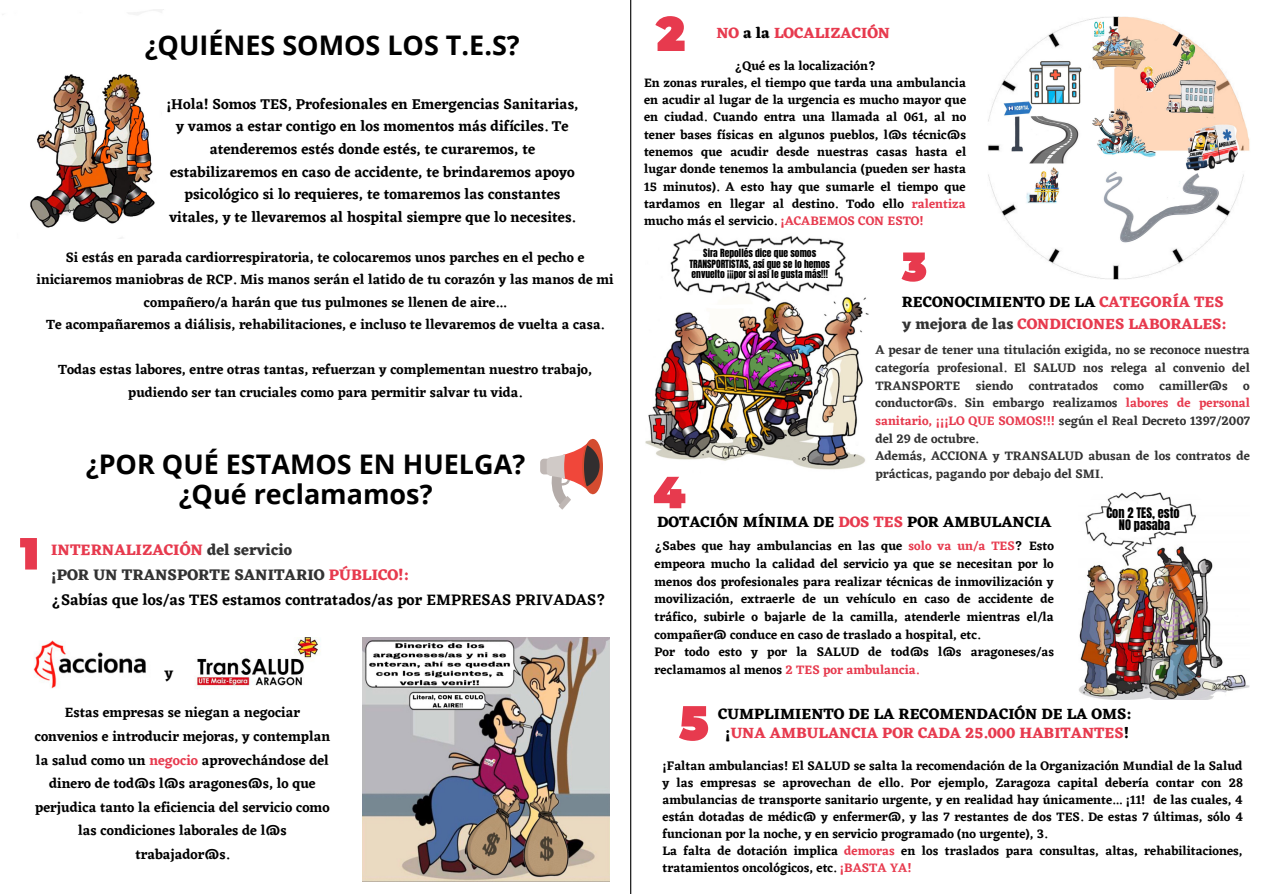
<style>
.page{position:relative;width:1263px;height:894px;background:#fff}
.page>*{position:absolute;margin:0;border:0;box-sizing:border-box;transform-origin:0 0}
.t1{font:700 27px "Open Sans";color:#000}
.t2{font:600 15.75px "Eczar";color:#000}
.t3{font:700 15.75px "Eczar";color:#323232}
.t4{font:700 15.75px "Eczar";color:#e73a4e}
.t5{font:600 15.6px "Eczar";color:#000}
.t6{font:700 15.45px "Eczar";color:#000}
.t7{font:700 15.45px "Eczar";color:#e73a4e}
.t8{font:600 14.85px/22.6px "Eczar";color:#000;text-align:center}
.t9{font:600 14.1px/23.5px "Eczar";color:#000;text-align:center}
.t10{font:600 13.95px/22.6px "Eczar";color:#000;text-align:center}
.t11{font:600 12.75px/17.2px "Eczar";color:#000;text-align:justify}
.t12{font:600 12.75px/17.7px "Eczar";color:#323232;text-align:justify}
.t13{font:12.3px "Anton";color:#000}
.t14{font:9.6px/10.4px "Anton";color:#000;text-align:center}
.s1{color:#323232}
.s2{color:#e73a4e}
.s3{color:#000}
</style>
<div class="page">
<hr style="left:630px;top:0;width:1px;height:893px;background:#000">
<div style="left:540px;top:458px;width:16px;height:16px;background:#bfb7b4;border-radius:4px"></div>
<div style="left:583px;top:439px;width:20px;height:55px;background:#d44c30;border-radius:50%"></div>
<svg style="left:547px;top:439px;width:53px;height:70px"></svg>
<svg style="left:20px;top:538px;width:17px;height:31px"></svg>
<svg style="left:655px;top:16px;width:30px;height:35px"></svg>
<img style="left:988px;top:16px;width:262px;height:263px">
<img style="left:33px;top:640px;width:113px;height:49px">
<svg style="left:901px;top:252px;width:25px;height:29px"></svg>
<svg style="left:654px;top:476px;width:31px;height:32px"></svg>
<svg style="left:679px;top:706px;width:29px;height:34px"></svg>
<img style="left:362px;top:637px;width:248px;height:243px">
<img style="left:645px;top:233px;width:224px;height:237px">
<img style="left:1079px;top:492px;width:171px;height:207px">
<img style="left:195px;top:637px;width:126px;height:52px">
<img style="left:2px;top:10px;width:160px;height:228px">
<p class="t1" style="left:145px;top:26px;width:377px">¿QUIÉNES SOMOS LOS T.E.S?</p>
<p class="t8" style="left:166px;top:92px;width:414px">¡Hola! Somos TES, Profesionales en Emergencias Sanitarias, y vamos a estar contigo en los momentos más difíciles. Te atenderemos estés donde estés, te curaremos, te estabilizaremos en caso de accidente, te brindaremos apoyo psicológico si lo requieres, te tomaremos las constantes vitales, y te llevaremos al hospital siempre que lo necesites.</p>
<p class="t10" style="left:37px;top:245px;width:579px">Si estás en parada cardiorrespiratoria, te colocaremos unos parches en el pecho e iniciaremos maniobras de RCP. Mis manos serán el latido de tu corazón y las manos de mi compañero/a harán que tus pulmones se llenen de aire...</p>
<p class="t10" style="left:46px;top:313px;width:560px">Te acompañaremos a diálisis, rehabilitaciones, e incluso te llevaremos de vuelta a casa.</p>
<p class="t10" style="left:58px;top:358px;width:535px">Todas estas labores, entre otras tantas, refuerzan y complementan nuestro trabajo, pudiendo ser tan cruciales como para permitir salvar tu vida.</p>
<p class="t1" style="left:86px;top:444px;width:441px">¿POR QUÉ ESTAMOS EN HUELGA?</p>
<p class="t1" style="left:179px;top:475px;width:255px">¿Qué reclamamos?</p>
<p class="t4" style="left:51px;top:540px;width:242px">INTERNALIZACIÓN <span class="s1">del servicio</span></p>
<p class="t3" style="left:51px;top:565px;width:360px">¡POR UN TRANSPORTE SANITARIO <span class="s2">PÚBLICO!:</span></p>
<p class="t2" style="left:51px;top:590px;width:556px">¿Sabías que los/as TES estamos contratados/as por EMPRESAS PRIVADAS?</p>
<p class="t5" style="left:165px;top:663px;width:10px">y</p>
<p class="t9" style="left:35px;top:700px;width:297px">Estas empresas se niegan a negociar convenios e introducir mejoras, y contemplan la salud como un <span class="s2">negocio</span> aprovechándose del dinero de tod@s l@s aragones@s, lo que perjudica tanto la eficiencia del servicio como las condiciones laborales de l@s trabajador@s.</p>
<p class="t7" style="left:716px;top:24px;width:175px">NO <span class="s3">a la</span> LOCALIZACIÓN</p>
<p class="t11" style="left:734px;top:56px;width:143px">¿Qué es la localización?</p>
<p class="t11" style="left:644px;top:74px;width:324px">En zonas rurales, el tiempo que tarda una ambulancia en acudir al lugar de la urgencia es mucho mayor que en ciudad. Cuando entra una llamada al 061, al no tener bases físicas en algunos pueblos, l@s técnic@s tenemos que acudir desde nuestras casas hasta el lugar donde tenemos la ambulancia (pueden ser hasta 15 minutos). A esto hay que sumarle el tiempo que tardamos en llegar al destino. Todo ello <span class="s2">ralentiza </span>mucho más el servicio. <span class="s2">¡ACABEMOS CON ESTO!</span></p>
<p class="t14" style="left:689px;top:248px;width:142px">Sira Repollés dice que somos<br>TRANSPORTISTAS, así que se lo hemos envuelto ¡¡¡por si así le gusta más!!!</p>
<p class="t6" style="left:902px;top:293px;width:323px">RECONOCIMIENTO DE LA <span class="s2">CATEGORÍA TES</span></p>
<p class="t7" style="left:902px;top:314px;width:326px"><span class="s1">y mejora de las</span> CONDICIONES LABORALES:</p>
<p class="t12" style="left:875px;top:341px;width:376px">A pesar de tener una titulación exigida, no se reconoce nuestra categoría profesional. El SALUD nos relega al convenio del TRANSPORTE siendo contratados como camiller@s o conductor@s. Sin embargo realizamos <span class="s2">labores de personal sanitario, ¡¡¡LO QUE SOMOS!!!</span> según el Real Decreto 1397/2007 del 29 de octubre.</p>
<p class="t12" style="left:875px;top:447px;width:376px">Además, ACCIONA y TRANSALUD abusan de los contratos de prácticas, pagando por debajo del SMI.</p>
<p class="t13" style="left:1106px;top:504px;width:75px">Con 2 TES, esto</p>
<p class="t13" style="left:1119px;top:516px;width:53px">NO pasaba</p>
<p class="t6" style="left:657px;top:512px;width:396px">DOTACIÓN MÍNIMA DE <span class="s2">DOS TES</span> POR AMBULANCIA</p>
<p class="t11" style="left:655px;top:536px;width:401px;line-height:17.7px">¿Sabes que hay ambulancias en las que <span class="s2">solo va un/a TES</span>? Esto empeora mucho la calidad del servicio ya que se necesitan por lo menos dos profesionales para realizar técnicas de inmovilización y movilización, extraerle de un vehículo en caso de accidente de tráfico, subirle o bajarle de la camilla, atenderle mientras el/la compañer@ conduce en caso de traslado a hospital, etc.</p>
<p class="t11" style="left:655px;top:643px;width:401px;line-height:17.7px">Por todo esto y por la SALUD de tod@s l@s aragoneses/as reclamamos al menos <span class="s2">2 TES por ambulancia.</span></p>
<p class="t6" style="left:718px;top:704px;width:415px">CUMPLIMIENTO DE LA RECOMENDACIÓN DE LA OMS:</p>
<p class="t7" style="left:725px;top:723px;width:405px"><span class="s3">¡</span>UNA AMBULANCIA POR CADA 25.000 HABITANTES<span class="s3">!</span></p>
<p class="t11" style="left:662px;top:756px;width:582px">¡Faltan ambulancias! El SALUD se salta la recomendación de la Organización Mundial de la Salud y las empresas se aprovechan de ello. Por ejemplo, Zaragoza capital debería contar con 28 ambulancias de transporte sanitario urgente, y en realidad hay únicamente... ¡11! de las cuales, 4 están dotadas de médic@ y enfermer@, y las 7 restantes de dos TES. De estas 7 últimas, sólo 4 funcionan por la noche, y en servicio programado (no urgente), 3.</p>
<p class="t11" style="left:662px;top:841px;width:582px">La falta de dotación implica <span class="s2">demoras</span> en los traslados para consultas, altas, rehabilitaciones, tratamientos oncológicos, etc. <span class="s2">¡BASTA YA!</span></p>
</div>
